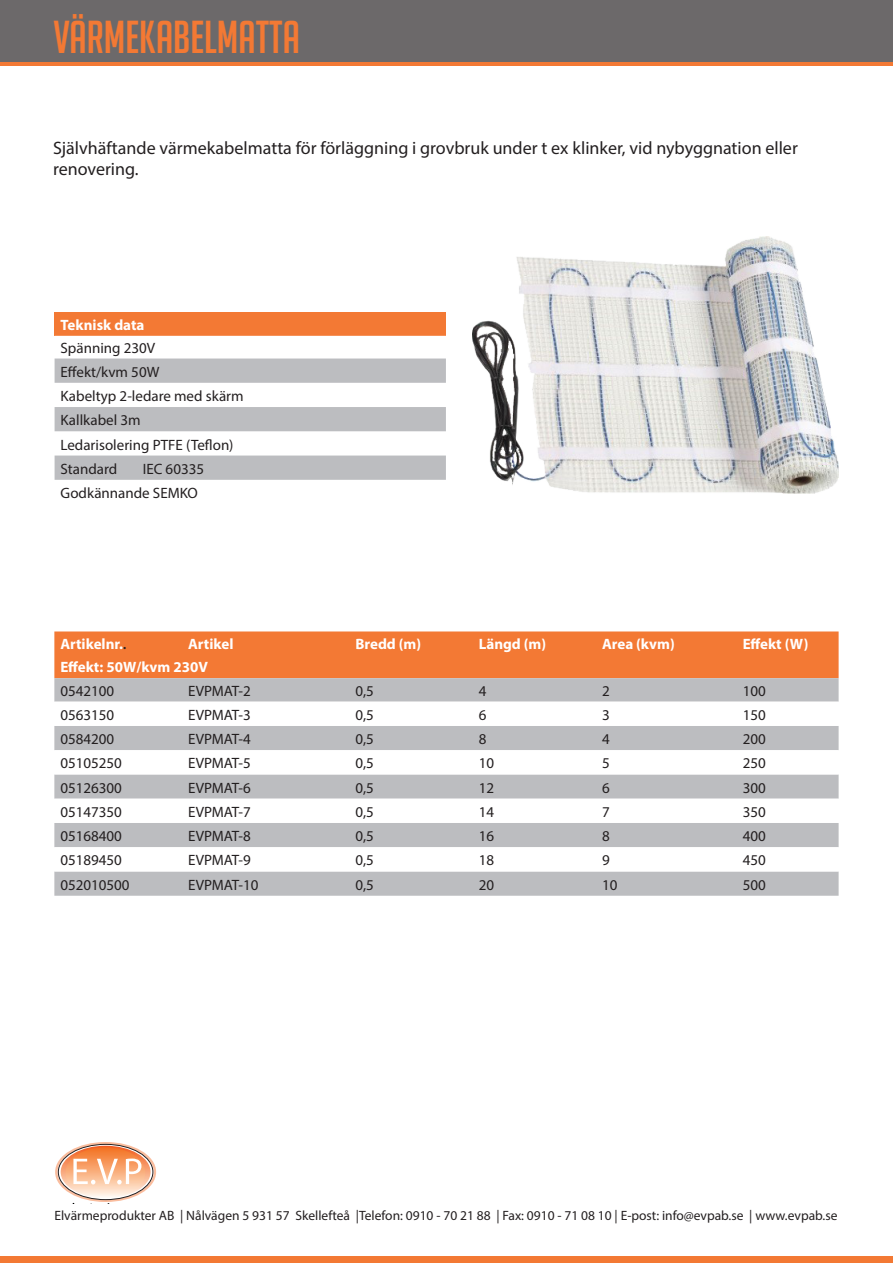
<style>
.page{position:relative;width:893px;height:1263px;background:#fff}
.page>*{position:absolute;margin:0;border:0;box-sizing:border-box;transform-origin:0 0}
.t1{font:45px "Big Noodle Titling";color:#f37934}
.t2{font:18px/21.6px "Myriad Pro";color:#231f20}
.t3{font:15px "Myriad Pro";color:#231f20}
.t4{font:700 15px "Myriad Pro";color:#fff}
.t5{font:13.5px "Myriad Pro";color:#231f20}
.s1{font-size:12px;color:#231f20}
</style>
<div class="page">
<div style="left:0;top:0;width:893px;height:66px;background:#6c696a"></div>
<div style="left:0;top:1256px;width:893px;height:7px;background:#f37934"></div>
<div style="left:54px;top:631px;width:785px;height:47px;background:#f37934"></div>
<svg style="left:54px;top:678px;width:785px;height:218px;background:#bebfc2"></svg>
<svg style="left:54px;top:702px;width:785px;height:169px"></svg>
<hr style="left:0;top:62px;width:893px;height:4px;background:#f37934">
<img style="left:473px;top:236px;width:366px;height:257px">
<div style="left:55px;top:313px;width:391px;height:23px;background:#f37934"></div>
<svg style="left:55px;top:358px;width:391px;height:122px;fill:#bcbdc0"></svg>
<div style="left:55px;top:1142px;width:101px;height:60px;border:2px solid #fabd9e;border-radius:50%"></div>
<div style="left:58px;top:1144px;width:95px;height:56px;border:1px solid #231f20;border-radius:50%"></div>
<svg style="left:61px;top:1146px;width:90px;height:52px"></svg>
<p class="t1" style="left:54px;top:13px;width:248px">VÄRMEKABELMATTA</p>
<p class="t2" style="left:53px;top:137px;width:746px">Självhäftande värmekabelmatta för förläggning i grovbruk under t ex klinker, vid nybyggnation eller renovering.</p>
<p class="t4" style="left:61px;top:315px;width:85px">Teknisk data</p>
<p class="t3" style="left:61px;top:338px;width:96px">Spänning 230V</p>
<p class="t3" style="left:61px;top:362px;width:100px">Effekt/kvm 50W</p>
<p class="t3" style="left:61px;top:387px;width:185px">Kabeltyp 2-ledare med skärm</p>
<p class="t3" style="left:61px;top:411px;width:82px">Kallkabel 3m</p>
<p class="t3" style="left:61px;top:435px;width:174px">Ledarisolering PTFE (Teflon)</p>
<p class="t3" style="left:61px;top:459px;width:58px">Standard</p>
<p class="t3" style="left:143px;top:459px;width:63px">IEC 60335</p>
<p class="t3" style="left:61px;top:484px;width:139px">Godkännande SEMKO</p>
<p class="t4" style="left:60px;top:634px;width:67px">Artikelnr.<span class="s1">.</span></p>
<p class="t4" style="left:188px;top:634px;width:47px">Artikel</p>
<p class="t4" style="left:355px;top:634px;width:67px">Bredd (m)</p>
<p class="t4" style="left:479px;top:634px;width:69px">Längd (m)</p>
<p class="t4" style="left:602px;top:634px;width:74px">Area (kvm)</p>
<p class="t4" style="left:743px;top:634px;width:67px">Effekt (W)</p>
<p class="t4" style="left:60px;top:657px;width:149px">Effekt: 50W/kvm 230V</p>
<p class="t3" style="left:60px;top:681px;width:55px">0542100</p>
<p class="t3" style="left:188px;top:681px;width:64px">EVPMAT-2</p>
<p class="t3" style="left:355px;top:681px;width:20px">0,5</p>
<p class="t3" style="left:479px;top:681px;width:9px">4</p>
<p class="t3" style="left:602px;top:681px;width:9px">2</p>
<p class="t3" style="left:743px;top:681px;width:25px">100</p>
<p class="t3" style="left:60px;top:706px;width:55px">0563150</p>
<p class="t3" style="left:188px;top:706px;width:64px">EVPMAT-3</p>
<p class="t3" style="left:355px;top:706px;width:20px">0,5</p>
<p class="t3" style="left:479px;top:706px;width:9px">6</p>
<p class="t3" style="left:602px;top:706px;width:9px">3</p>
<p class="t3" style="left:743px;top:706px;width:25px">150</p>
<p class="t3" style="left:60px;top:730px;width:55px">0584200</p>
<p class="t3" style="left:188px;top:730px;width:64px">EVPMAT-4</p>
<p class="t3" style="left:355px;top:730px;width:20px">0,5</p>
<p class="t3" style="left:479px;top:730px;width:9px">8</p>
<p class="t3" style="left:602px;top:730px;width:9px">4</p>
<p class="t3" style="left:743px;top:730px;width:25px">200</p>
<p class="t3" style="left:60px;top:754px;width:63px">05105250</p>
<p class="t3" style="left:188px;top:754px;width:64px">EVPMAT-5</p>
<p class="t3" style="left:355px;top:754px;width:20px">0,5</p>
<p class="t3" style="left:479px;top:754px;width:17px">10</p>
<p class="t3" style="left:602px;top:754px;width:9px">5</p>
<p class="t3" style="left:743px;top:754px;width:25px">250</p>
<p class="t3" style="left:60px;top:778px;width:63px">05126300</p>
<p class="t3" style="left:188px;top:778px;width:64px">EVPMAT-6</p>
<p class="t3" style="left:355px;top:778px;width:20px">0,5</p>
<p class="t3" style="left:479px;top:778px;width:17px">12</p>
<p class="t3" style="left:602px;top:778px;width:9px">6</p>
<p class="t3" style="left:743px;top:778px;width:25px">300</p>
<p class="t3" style="left:60px;top:803px;width:63px">05147350</p>
<p class="t3" style="left:188px;top:803px;width:64px">EVPMAT-7</p>
<p class="t3" style="left:355px;top:803px;width:20px">0,5</p>
<p class="t3" style="left:479px;top:803px;width:17px">14</p>
<p class="t3" style="left:602px;top:803px;width:9px">7</p>
<p class="t3" style="left:743px;top:803px;width:25px">350</p>
<p class="t3" style="left:60px;top:827px;width:63px">05168400</p>
<p class="t3" style="left:188px;top:827px;width:64px">EVPMAT-8</p>
<p class="t3" style="left:355px;top:827px;width:20px">0,5</p>
<p class="t3" style="left:479px;top:827px;width:17px">16</p>
<p class="t3" style="left:602px;top:827px;width:9px">8</p>
<p class="t3" style="left:743px;top:827px;width:25px">400</p>
<p class="t3" style="left:60px;top:851px;width:63px">05189450</p>
<p class="t3" style="left:188px;top:851px;width:64px">EVPMAT-9</p>
<p class="t3" style="left:355px;top:851px;width:20px">0,5</p>
<p class="t3" style="left:479px;top:851px;width:17px">18</p>
<p class="t3" style="left:602px;top:851px;width:9px">9</p>
<p class="t3" style="left:743px;top:851px;width:25px">450</p>
<p class="t3" style="left:60px;top:875px;width:71px">052010500</p>
<p class="t3" style="left:188px;top:875px;width:72px">EVPMAT-10</p>
<p class="t3" style="left:355px;top:875px;width:20px">0,5</p>
<p class="t3" style="left:479px;top:875px;width:17px">20</p>
<p class="t3" style="left:602px;top:875px;width:17px">10</p>
<p class="t3" style="left:743px;top:875px;width:25px">500</p>
<p class="t5" style="left:54px;top:1207px;width:784px">Elvärmeprodukter AB | Nålvägen 5 931 57 Skellefteå |Telefon: 0910 - 70 21 88 | Fax: 0910 - 71 08 10 | E-post: info@evpab.se | www.evpab.se</p>
</div>
